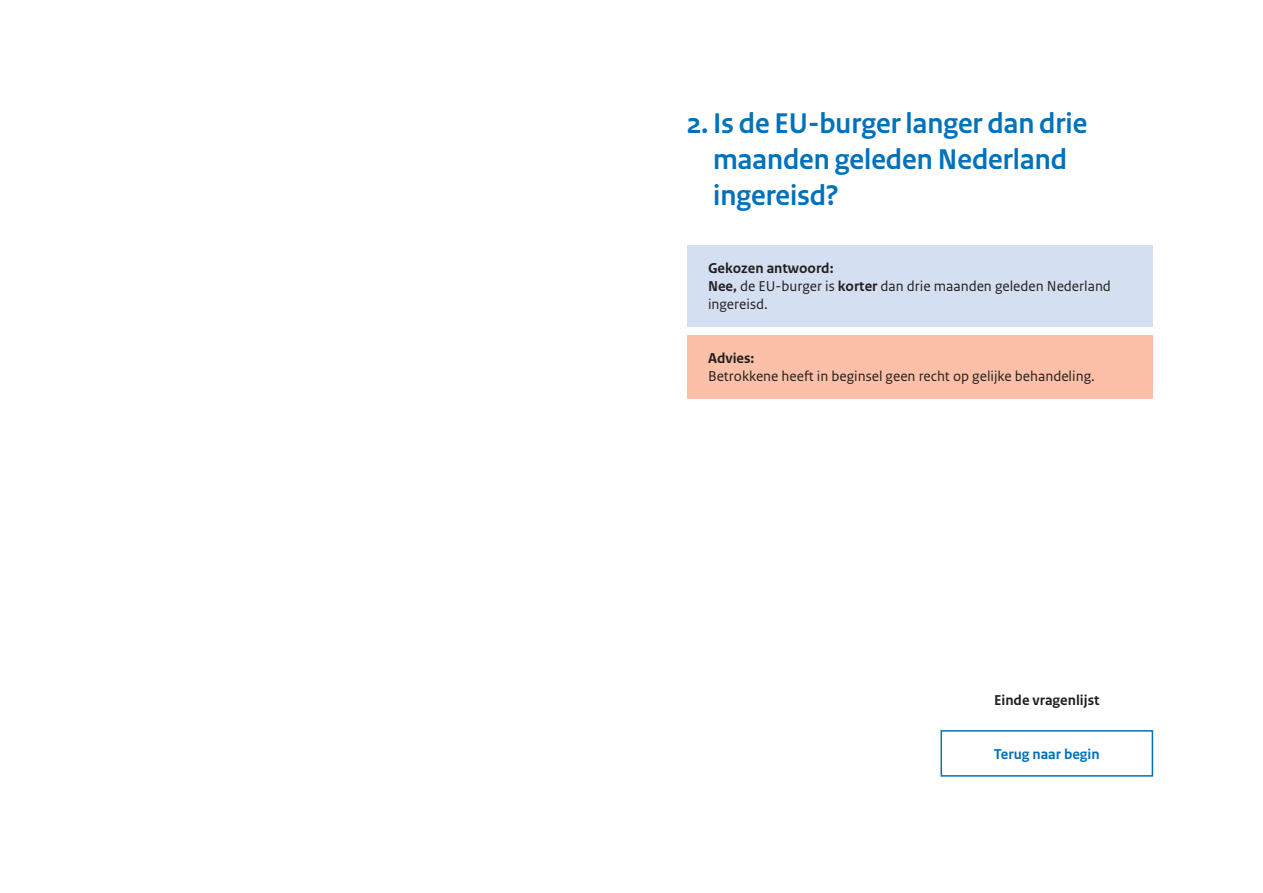
<style>
.page{position:relative;width:1263px;height:893px;background:#fff}
.page>*{position:absolute;margin:0;border:0;box-sizing:border-box;transform-origin:0 0}
.H2_-_Kop{font:700 30px/36px "Rijksoverheid Sans Heading";color:#0071bb}
.P_-_broodtekst{font:15px/18px "Rijksoverheid Sans Text";color:#231f20}
.H3_-_kopje{font:700 15px "Rijksoverheid Sans Text";color:#231f20}
.P_-_knoptekst{font:700 15px "Rijksoverheid Sans Text";color:#231f20}
.t1{font:700 15px "Rijksoverheid Sans Text";color:#0071bb}
.s1{font-weight:700}
</style>
<div class="page">
<div style="left:687px;top:246px;width:465px;height:81px;background:#d4dff1"></div>
<div style="left:687px;top:336px;width:465px;height:63px;background:#fbc0a7"></div>
<div style="left:940px;top:730px;width:213px;height:47px;border:2px solid #0071bb"></div>
<h2 class="H2_-_Kop" style="left:713px;top:106px;width:376px;text-indent:-26px">2. Is de EU-burger langer dan drie maanden geleden Nederland ingereisd?</h2>
<h3 class="H3_-_kopje" style="left:708px;top:259px;width:127px">Gekozen antwoord:</h3>
<p class="P_-_broodtekst" style="left:708px;top:277px;width:404px"><span class="s1">Nee,</span> de EU-burger is <span class="s1">korter</span> dan drie maanden geleden Nederland ingereisd.</p>
<h3 class="H3_-_kopje" style="left:708px;top:349px;width:48px">Advies:</h3>
<p class="P_-_broodtekst" style="left:708px;top:367px;width:388px">Betrokkene heeft in beginsel geen recht op gelijke behandeling.</p>
<p class="P_-_knoptekst" style="left:994px;top:691px;width:107px">Einde vragenlijst</p>
<p class="t1" style="left:994px;top:745px;width:107px">Terug naar begin</p>
</div>
